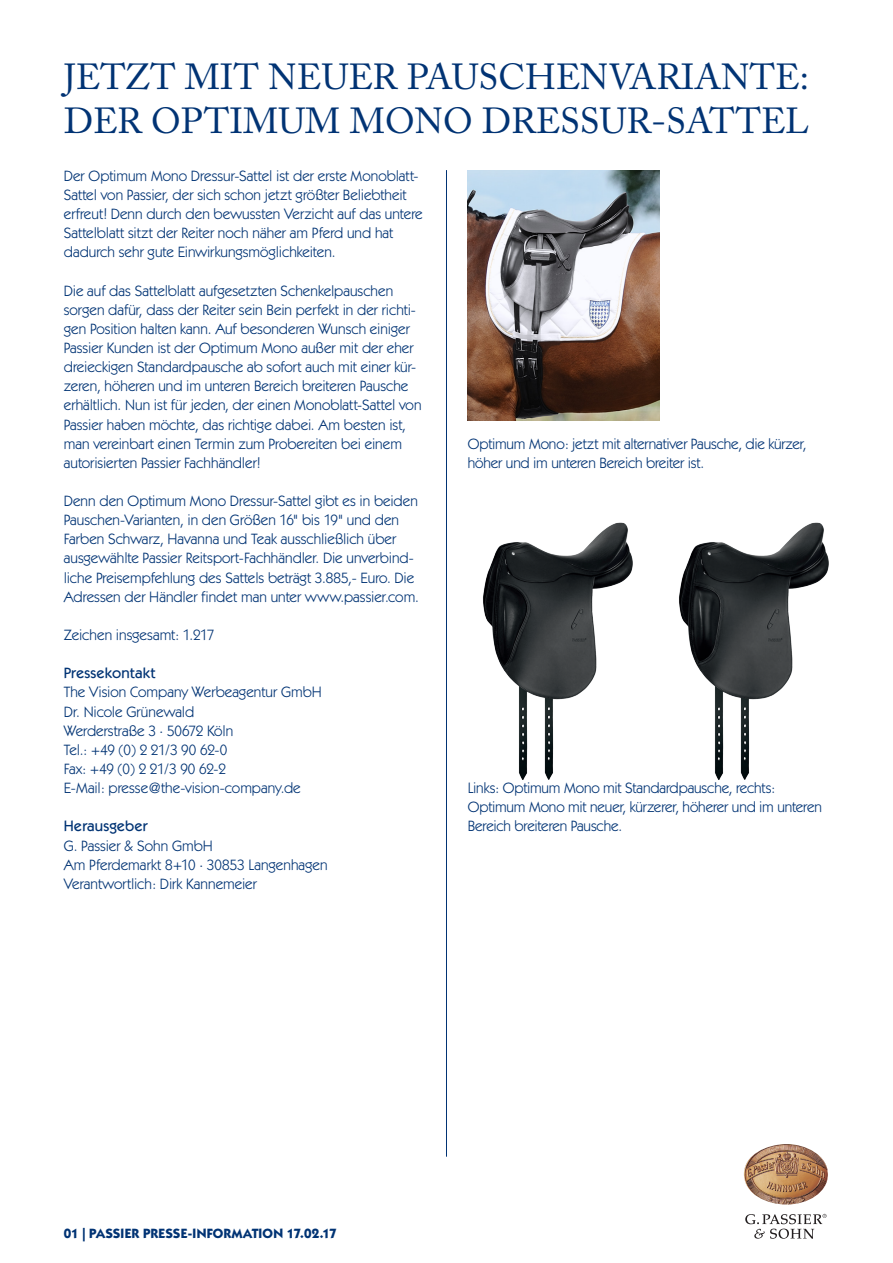
<style>
.page{position:relative;width:893px;height:1263px;background:#fff}
.page>*{position:absolute;margin:0;border:0;box-sizing:border-box;transform-origin:0 0}
.t1{font:36px "Adobe Caslon";color:#013374}
.Copy{font:15px/19.2px "Itc Kabel";color:#013374}
.Bildunterschrift{font:15px/19.2px "Itc Kabel";letter-spacing:-.01em;color:#013374}
.t2{font:700 13.5px "Itc Kabel";letter-spacing:.015em;color:#013374}
.s1{font-weight:500}
</style>
<div class="page">
<svg style="left:745px;top:1214px;width:82px;height:25px"></svg>
<img style="left:744px;top:1144px;width:84px;height:60px">
<hr style="left:446px;top:170px;width:1px;height:987px;background:#013374">
<img style="left:483px;top:522px;width:346px;height:258px">
<img style="left:468px;top:170px;width:191px;height:251px">
<p class="t1" style="left:64px;top:56px;width:747px">JETZT MIT NEUER PAUSCHENVARIANTE:</p>
<p class="t1" style="left:64px;top:99px;width:747px">DER OPTIMUM MONO DRESSUR-SATTEL</p>
<p class="Copy" style="left:64px;top:166px;width:360px">Der Optimum Mono Dressur-Sattel ist der erste Monoblatt-Sattel von Passier, der sich schon jetzt größter Beliebtheit erfreut! Denn durch den bewussten Verzicht auf das untere Sattelblatt sitzt der Reiter noch näher am Pferd und hat dadurch sehr gute Einwirkungsmöglichkeiten.</p>
<p class="Copy" style="left:64px;top:281px;width:359px">Die auf das Sattelblatt aufgesetzten Schenkelpauschen sorgen dafür, dass der Reiter sein Bein perfekt in der richti&shy;gen Position halten kann. Auf besonderen Wunsch einiger Passier Kunden ist der Optimum Mono außer mit der eher dreieckigen Standardpausche ab sofort auch mit einer kür&shy;zeren, höheren und im unteren Bereich breiteren Pausche erhältlich. Nun ist für jeden, der einen Monoblatt-Sattel von Passier haben möchte, das richtige dabei. Am besten ist, man vereinbart einen Termin zum Probereiten bei einem autorisierten Passier Fachhändler!</p>
<p class="Copy" style="left:64px;top:491px;width:357px">Denn den Optimum Mono Dressur-Sattel gibt es in beiden Pauschen-Varianten, in den Größen 16" bis 19" und den Farben Schwarz, Havanna und Teak ausschließlich über ausgewählte Passier Reitsport-Fachhändler. Die unverbind&shy;liche Preisempfehlung des Sattels beträgt 3.885,- Euro. Die Adressen der Händler findet man unter www.passier.com.</p>
<p class="Copy" style="left:64px;top:625px;width:152px">Zeichen insgesamt: 1.217</p>
<p class="Copy" style="left:64px;top:664px;width:260px"><span class="s1">Pressekontakt<br></span>The Vision Company Werbeagentur GmbH<br>Dr. Nicole Grünewald<br>Werderstraße 3 · 50672 Köln<br>Tel.: +49 (0) 2 21/3 90 62-0<br>Fax: +49 (0) 2 21/3 90 62-2<br>E-Mail: presse@the-vision-company.de</p>
<p class="Copy" style="left:64px;top:817px;width:265px"><span class="s1">Herausgeber<br></span>G. Passier &amp; Sohn GmbH<br>Am Pferdemarkt 8+10 · 30853 Langenhagen<br>Verantwortlich: Dirk Kannemeier</p>
<p class="Bildunterschrift" style="left:468px;top:434px;width:340px">Optimum Mono: jetzt mit alternativer Pausche, die kürzer, höher und im unteren Bereich breiter ist.</p>
<p class="Bildunterschrift" style="left:468px;top:778px;width:356px">Links: Optimum Mono mit Standardpausche, rechts:<br>Optimum Mono mit neuer, kürzerer, höherer und im unteren<br>Bereich breiteren Pausche.</p>
<p class="t2" style="left:64px;top:1225px;width:274px">01 | PASSIER PRESSE-INFORMATION 17.02.17</p>
</div>
